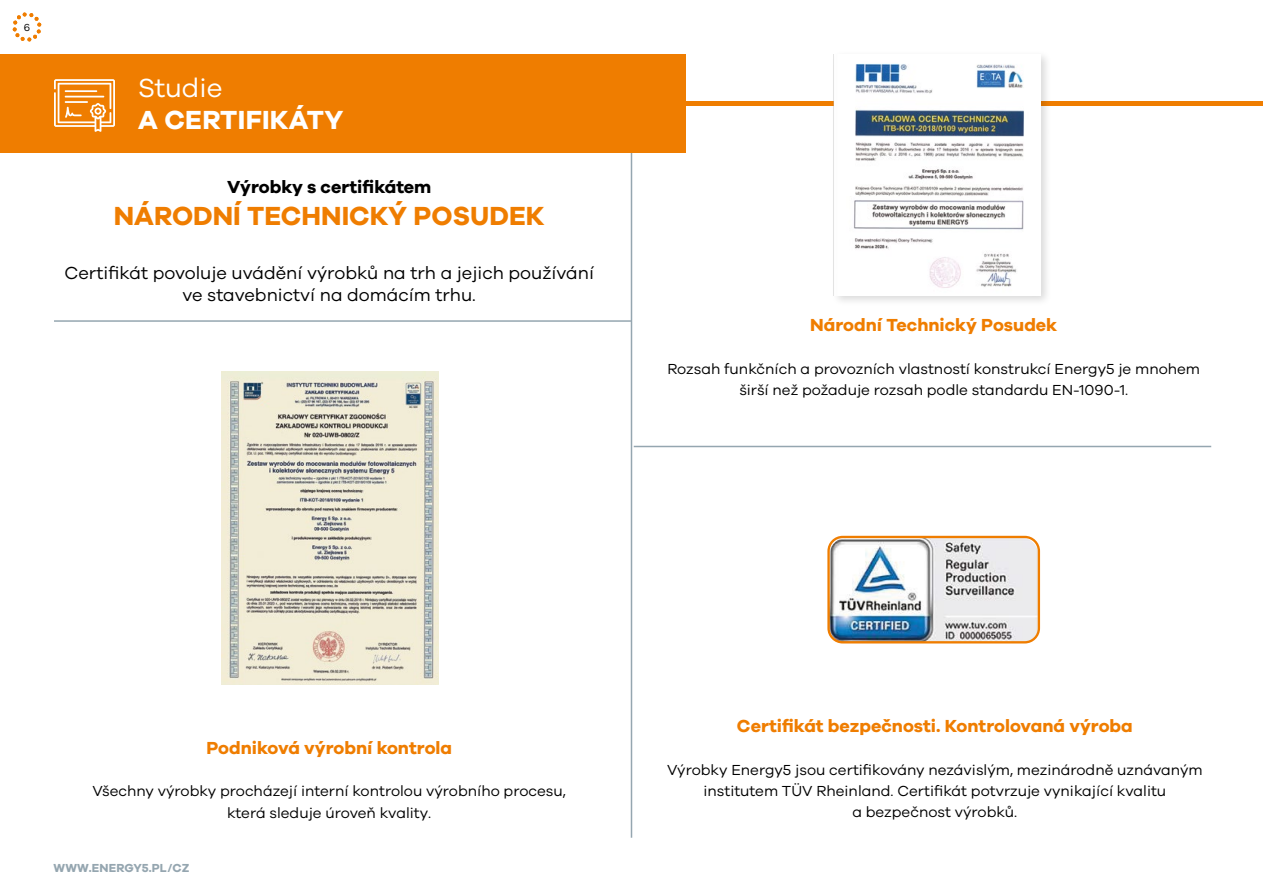
<style>
.page{position:relative;width:1263px;height:893px;background:#fff}
.page>*{position:absolute;margin:0;border:0;box-sizing:border-box;transform-origin:0 0}
.t1{font:700 27px "Galano Grotesque";color:#ef7d00}
.t2{font:700 27px "Galano Grotesque";letter-spacing:.01em;color:#fff}
.t3{font:27px "Galano Grotesque";color:#fff}
.t4{font:700 18px "Galano Grotesque";color:#ef7d00}
.t5{font:18px/21.6px "Galano Grotesque";color:#000;text-align:center}
.t6{font:700 18px "Galano Grotesque";color:#000}
.t7{font:15px/21px "Galano Grotesque";color:#000;text-align:center}
.t8{font:700 12px "Galano Grotesque";letter-spacing:.01em;color:#95a6b0}
.t9{font:10.5px "Galano Grotesque";color:#000}
</style>
<div class="page">
<img style="left:221px;top:372px;width:217px;height:313px">
<hr style="left:54px;top:320px;width:577px;height:2px;background:#95a6b0">
<hr style="left:634px;top:446px;width:577px;height:1px;background:#95a6b0">
<hr style="left:631px;top:54px;width:1px;height:784px;background:#95a6b0">
<svg style="left:13px;top:12px;width:28px;height:30px"></svg>
<div style="left:0;top:54px;width:685px;height:98px;background:#ef7d00"></div>
<div style="left:0;top:101px;width:1263px;height:5px;background:#ef7d00"></div>
<svg style="left:54px;top:79px;width:61px;height:53px"></svg>
<div style="left:831px;top:50px;width:221px;height:257px;background:#000;opacity:.15"></div>
<img style="left:833px;top:54px;width:207px;height:241px">
<img style="left:830px;top:537px;width:209px;height:105px">
<div style="left:827px;top:536px;width:213px;height:107px;border:2px solid #ef7d00;border-radius:14px"></div>
<p class="t9" style="left:24px;top:21px;width:8px">6</p>
<h1 class="t3" style="left:138px;top:72px;width:86px">Studie</h1>
<h1 class="t2" style="left:138px;top:103px;width:207px">A CERTIFIKÁTY</h1>
<p class="t6" style="left:227px;top:176px;width:206px">Výrobky s certifikátem</p>
<h1 class="t1" style="left:114px;top:199px;width:432px">NÁRODNÍ TECHNICKÝ POSUDEK</h1>
<p class="t5" style="left:64px;top:262px;width:531px">Certifikát povoluje uvádění výrobků na trh a jejich používání ve stavebnictví na domácím trhu.</p>
<p class="t4" style="left:810px;top:314px;width:249px">Národní Technický Posudek</p>
<p class="t7" style="left:667px;top:358px;width:534px">Rozsah funkčních a provozních vlastností konstrukcí Energy5 je mnohem širší než požaduje rozsah podle standardu EN-1090-1.</p>
<p class="t4" style="left:206px;top:736px;width:247px">Podniková výrobní kontrola</p>
<p class="t7" style="left:93px;top:780px;width:475px;line-height:21.6px">Všechny výrobky procházejí interní kontrolou výrobního procesu, která sleduje úroveň kvality.</p>
<p class="t8" style="left:54px;top:860px;width:137px">WWW.ENERGY5.PL/CZ</p>
<p class="t4" style="left:737px;top:715px;width:397px">Certifikát bezpečnosti. Kontrolovaná výroba</p>
<p class="t7" style="left:667px;top:758px;width:537px">Výrobky Energy5 jsou certifikovány nezávislým, mezinárodně uznávaným institutem TÜV Rheinland. Certifikát potvrzuje vynikající kvalitu<br>a bezpečnost výrobků.</p>
</div>
